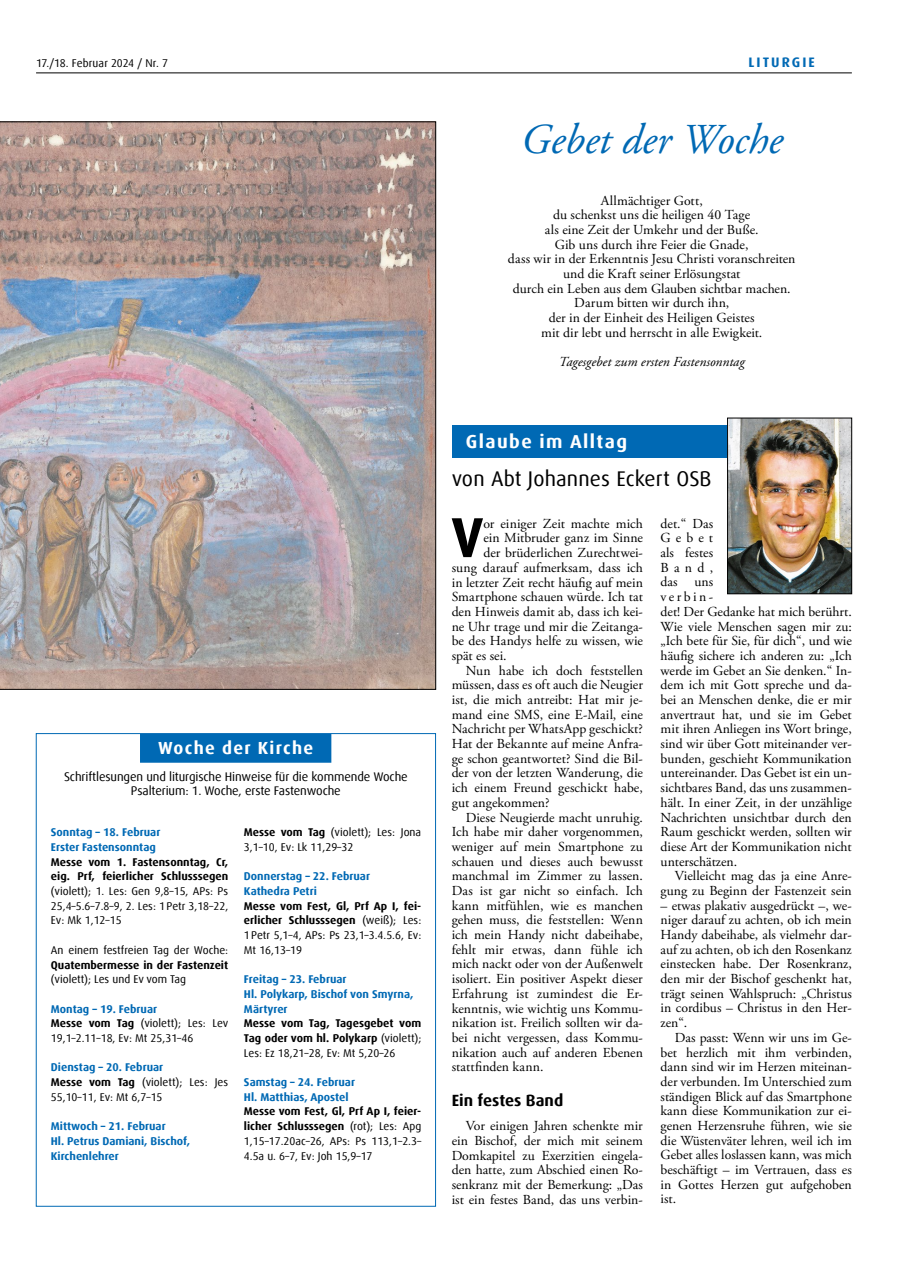
<style>
.page{position:relative;width:908px;height:1276px;background:#fff}
.page>*{position:absolute;margin:0;border:0;box-sizing:border-box;transform-origin:0 0}
.t1{font:700 56.5px "Dax Offc Pro";color:#000}
.t2{font:italic 42.5px "Adobe Garamond Pro";letter-spacing:-.005em;color:#0069b4}
.t3{font:21.25px "Dax Offc Pro";letter-spacing:.005em;color:#000}
.t4{font:700 18.75px "Dax Offc Pro";letter-spacing:.075em;color:#fff}
.t5{font:700 17.5px "Dax Offc Pro";letter-spacing:.075em;color:#fff}
.t6{font:700 16.25px "Dax Offc Pro";color:#000}
.t7{font:13.75px/14.6px "Adobe Garamond Pro";color:#000;text-align:justify}
.t8{font:italic 13.75px "Adobe Garamond Pro";color:#000}
.t9{font:700 13.75px "Dax Offc Pro";letter-spacing:.15em;color:#0069b4}
.t10{font:12.5px/14.8px "Dax Offc Pro";letter-spacing:-.01em;color:#000;text-align:center}
.t11{font:11.25px/14.8px "Dax Offc Pro";color:#000;text-align:justify}
.t12{font:700 11.25px/14.8px "Dax Offc Pro";color:#0069b4}
.t13{font:700 11.25px/14.8px "Dax Offc Pro";color:#000}
.s1{font-weight:700;color:#0069b4}
.s2{font-weight:700}
.s3{font-weight:400}
</style>
<div class="page">
<hr style="left:36px;top:73px;width:815px;height:1px;background:#000">
<div style="left:140px;top:734px;width:191px;height:28px;background:#0069b4"></div>
<div style="left:451px;top:425px;width:399px;height:33px;background:#0069b4"></div>
<img style="left:729px;top:420px;width:120px;height:172px">
<div style="left:727px;top:418px;width:124px;height:176px;border:1px solid #000"></div>
<img style="left:1px;top:122px;width:434px;height:567px">
<p class="t11" style="left:36px;top:56px;width:133px">17./18. Februar 2024 / Nr. 7</p>
<p class="t9" style="left:748px;top:54px;width:68px">LITURGIE</p>
<h2 class="t2" style="left:520px;top:114px;width:263px">Gebet der Woche</h2>
<p class="t5" style="left:158px;top:736px;width:156px">Woche der Kirche</p>
<p class="t10" style="left:64px;top:769px;width:345px">Schriftlesungen und liturgische Hinweise für die kommende Woche<br>Psalterium: 1. Woche, erste Fastenwoche</p>
<p class="t12" style="left:51px;top:825px;width:111px">Sonntag – 18. Februar<br>Erster Fastensonntag</p>
<p class="t13" style="left:51px;top:854px;width:179px">Messe vom 1. Fastensonntag, Cr, eig. Prf, feierlicher Schlusssegen</p>
<p class="t11" style="left:51px;top:884px;width:179px">(violett); 1. Les: Gen 9,8–15, APs: Ps 25,4–5.6–7.8–9, 2. Les: 1Petr 3,18–22, Ev: Mk 1,12–15</p>
<p class="t11" style="left:51px;top:942px;width:179px">An einem festfreien Tag der Woche:</p>
<p class="t13" style="left:51px;top:957px;width:179px">Quatembermesse in der Fastenzeit</p>
<p class="t11" style="left:51px;top:972px;width:137px">(violett); Les und Ev vom Tag</p>
<p class="t11" style="left:51px;top:1001px;width:179px;text-align:left"><span class="s1">Montag – 19. Februar<br></span><span class="s2">Messe vom Tag</span> (violett); Les: Lev<br>19,1–2.11–18, Ev: Mt 25,31–46</p>
<p class="t11" style="left:51px;top:1060px;width:179px;text-align:left"><span class="s1">Dienstag – 20. Februar<br></span><span class="s2">Messe vom Tag</span> (violett); Les: Jes<br>55,10–11, Ev: Mt 6,7–15</p>
<p class="t12" style="left:51px;top:1119px;width:140px">Mittwoch – 21. Februar<br>Hl. Petrus Damiani, Bischof,<br>Kirchenlehrer</p>
<p class="t11" style="left:244px;top:825px;width:179px"><span class="s2">Messe vom Tag</span> (violett); Les: Jona<br>3,1–10, Ev: Lk 11,29–32</p>
<p class="t12" style="left:244px;top:869px;width:128px">Donnerstag – 22. Februar<br>Kathedra Petri</p>
<p class="t11" style="left:244px;top:898px;width:179px"><span class="s2">Messe vom Fest, Gl, Prf Ap I, fei&shy;erlicher Schlusssegen</span> (weiß); Les:<br>1Petr 5,1–4, APs: Ps 23,1–3.4.5.6, Ev:<br>Mt 16,13–19</p>
<p class="t12" style="left:244px;top:972px;width:171px">Freitag – 23. Februar<br>Hl. Polykarp, Bischof von Smyrna,<br>Märtyrer</p>
<p class="t13" style="left:244px;top:1016px;width:179px;text-align:justify">Messe vom Tag, Tagesgebet vom Tag oder vom hl. Polykarp <span class="s3">(violett); Les: Ez 18,21–28, Ev: Mt 5,20–26</span></p>
<p class="t12" style="left:244px;top:1075px;width:113px">Samstag – 24. Februar<br>Hl. Matthias, Apostel</p>
<p class="t11" style="left:244px;top:1104px;width:179px"><span class="s2">Messe vom Fest, Gl, Prf Ap I, feier&shy;licher Schlusssegen</span> (rot); Les: Apg 1,15–17.20ac–26, APs: Ps 113,1–2.3– 4.5a u. 6–7, Ev: Joh 15,9–17</p>
<p class="t7" style="left:507px;top:193px;width:289px;text-align:center">Allmächtiger Gott,<br>du schenkst uns die heiligen 40 Tage<br>als eine Zeit der Umkehr und der Buße.<br>Gib uns durch ihre Feier die Gnade,<br>dass wir in der Erkenntnis Jesu Christi voranschreiten und die Kraft seiner Erlösungstat<br>durch ein Leben aus dem Glauben sichtbar machen.<br>Darum bitten wir durch ihn,<br>der in der Einheit des Heiligen Geistes<br>mit dir lebt und herrscht in alle Ewigkeit.</p>
<p class="t8" style="left:558px;top:353px;width:187px">Tagesgebet zum ersten Fastensonntag</p>
<h3 class="t4" style="left:465px;top:429px;width:163px">Glaube im Alltag</h3>
<h3 class="t3" style="left:451px;top:464px;width:261px">von Abt Johannes Eckert OSB</h3>
<h1 class="t1" style="left:451px;top:501px;width:34px">V</h1>
<p class="t7" style="left:483px;top:516px;width:161px">or einiger Zeit machte mich</p>
<p class="t7" style="left:660px;top:516px;width:193px;text-align:left">det.“ Das<br>Gebet<br>als festes<br>Band,<br>das uns<br>verbin-<br>det! Der Gedanke hat mich berührt.<br>Wie viele Menschen sagen mir zu: „Ich bete für Sie, für dich“, und wie häufig sichere ich anderen zu: „Ich werde im Gebet an Sie denken.“ In&shy;dem ich mit Gott spreche und da&shy;bei an Menschen denke, die er mir anvertraut hat, und sie im Gebet mit ihren Anliegen ins Wort bringe, sind wir über Gott miteinander ver&shy;bunden, geschieht Kommunikation untereinander. Das Gebet ist ein un&shy;sichtbares Band, das uns zusammen&shy;hält. In einer Zeit, in der unzählige<br>Nachrichten unsichtbar durch den<br>Raum geschickt werden, sollten wir diese Art der Kommunikation nicht unterschätzen.</p>
<p class="t7" style="left:660px;top:869px;width:193px;text-align:right">Vielleicht mag das ja eine Anre&shy;gung zu Beginn der Fastenzeit sein</p>
<p class="t7" style="left:660px;top:898px;width:193px">– etwas plakativ ausgedrückt –, we&shy;niger darauf zu achten, ob ich mein Handy dabeihabe, als vielmehr dar&shy;auf zu achten, ob ich den Rosenkanz einstecken habe. Der Rosenkranz, den mir der Bischof geschenkt hat, trägt seinen Wahlspruch: „Christus in cordibus – Christus in den Her&shy;zen“.</p>
<p class="t7" style="left:660px;top:1030px;width:193px;text-indent:14px">Das passt: Wenn wir uns im Ge&shy;bet herzlich mit ihm verbinden, dann sind wir im Herzen miteinan&shy;der verbunden. Im Unterschied zum ständigen Blick auf das Smartphone kann diese Kommunikation zur ei&shy;genen Herzensruhe führen, wie sie die Wüstenväter lehren, weil ich im Gebet alles loslassen kann, was mich beschäftigt – im Vertrauen, dass es in Gottes Herzen gut aufgehoben ist.</p>
<p class="t7" style="left:483px;top:531px;width:161px">ein Mitbruder ganz im Sinne</p>
<p class="t7" style="left:483px;top:546px;width:161px">der brüderlichen Zurechtwei-</p>
<p class="t7" style="left:451px;top:560px;width:193px">sung darauf aufmerksam, dass ich</p>
<p class="t7" style="left:451px;top:575px;width:193px">in letzter Zeit recht häufig auf mein</p>
<p class="t7" style="left:451px;top:590px;width:193px">Smartphone schauen würde. Ich tat</p>
<p class="t7" style="left:451px;top:604px;width:193px">den Hinweis damit ab, dass ich kei-</p>
<p class="t7" style="left:451px;top:619px;width:193px">ne Uhr trage und mir die Zeitanga-</p>
<p class="t7" style="left:451px;top:634px;width:193px">be des Handys helfe zu wissen, wie</p>
<p class="t7" style="left:451px;top:649px;width:56px">spät es sei.</p>
<p class="t7" style="left:465px;top:663px;width:178px">Nun habe ich doch feststellen</p>
<p class="t7" style="left:451px;top:678px;width:193px">müssen, dass es oft auch die Neugier</p>
<p class="t7" style="left:451px;top:693px;width:193px">ist, die mich antreibt: Hat mir je-</p>
<p class="t7" style="left:451px;top:707px;width:192px">mand eine SMS, eine E-Mail, eine</p>
<p class="t7" style="left:451px;top:722px;width:193px">Nachricht per WhatsApp geschickt?</p>
<p class="t7" style="left:451px;top:737px;width:193px">Hat der Bekannte auf meine Anfra-</p>
<p class="t7" style="left:451px;top:751px;width:193px">ge schon geantwortet? Sind die Bil-</p>
<p class="t7" style="left:451px;top:766px;width:193px">der von der letzten Wanderung, die</p>
<p class="t7" style="left:451px;top:781px;width:193px">ich einem Freund geschickt habe,</p>
<p class="t7" style="left:451px;top:795px;width:99px">gut angekommen?</p>
<p class="t7" style="left:465px;top:810px;width:178px">Diese Neugierde macht unruhig.</p>
<p class="t7" style="left:451px;top:825px;width:193px">Ich habe mir daher vorgenommen,</p>
<p class="t7" style="left:451px;top:839px;width:193px">weniger auf mein Smartphone zu</p>
<p class="t7" style="left:451px;top:854px;width:193px">schauen und dieses auch bewusst</p>
<p class="t7" style="left:451px;top:869px;width:193px">manchmal im Zimmer zu lassen.</p>
<p class="t7" style="left:451px;top:884px;width:193px">Das ist gar nicht so einfach. Ich</p>
<p class="t7" style="left:451px;top:898px;width:193px">kann mitfühlen, wie es manchen</p>
<p class="t7" style="left:451px;top:913px;width:193px">gehen muss, die feststellen: Wenn</p>
<p class="t7" style="left:451px;top:928px;width:193px">ich mein Handy nicht dabeihabe,</p>
<p class="t7" style="left:451px;top:942px;width:193px">fehlt mir etwas, dann fühle ich</p>
<p class="t7" style="left:451px;top:957px;width:193px">mich nackt oder von der Außenwelt</p>
<p class="t7" style="left:451px;top:972px;width:193px">isoliert. Ein positiver Aspekt dieser</p>
<p class="t7" style="left:451px;top:986px;width:193px">Erfahrung ist zumindest die Er-</p>
<p class="t7" style="left:451px;top:1001px;width:193px">kenntnis, wie wichtig uns Kommu-</p>
<p class="t7" style="left:451px;top:1016px;width:193px">nikation ist. Freilich sollten wir da-</p>
<p class="t7" style="left:451px;top:1030px;width:193px">bei nicht vergessen, dass Kommu-</p>
<p class="t7" style="left:451px;top:1045px;width:193px">nikation auch auf anderen Ebenen</p>
<p class="t7" style="left:451px;top:1060px;width:93px">stattfinden kann.</p>
<p class="t6" style="left:451px;top:1090px;width:113px">Ein festes Band</p>
<p class="t7" style="left:451px;top:1119px;width:193px;text-indent:14px">Vor einigen Jahren schenkte mir ein Bischof, der mich mit seinem Domkapitel zu Exerzitien eingela&shy;den hatte, zum Abschied einen Ro&shy;senkranz mit der Bemerkung: „Das ist ein festes Band, das uns verbin-</p>
</div>
